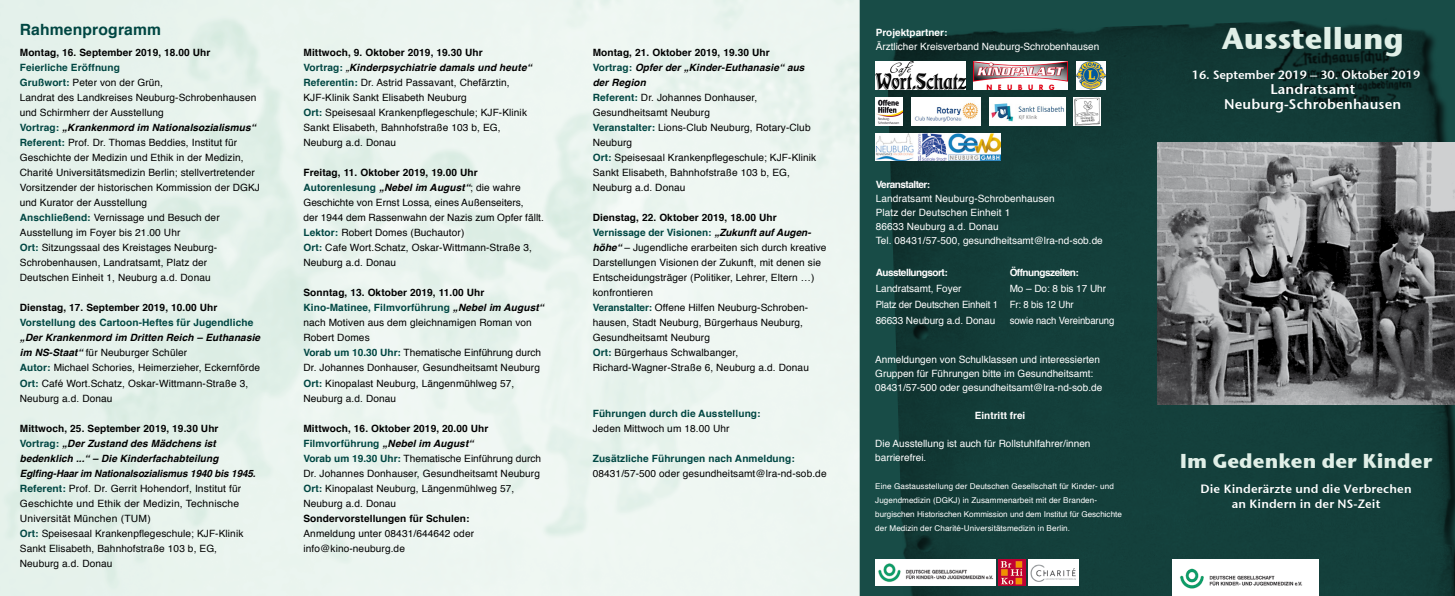
<style>
.page{position:relative;width:1455px;height:596px;background:#fff}
.page>*{position:absolute;margin:0;border:0;box-sizing:border-box;transform-origin:0 0}
.t1{font:30px "Stone Sans OSITCTT Bold";color:#e0efe7}
.t2{font:20px "Stone Sans OSITCTT Bold";color:#e0efe7}
.t3{font:700 15.5px "Helvetica";letter-spacing:.01em;color:#004642}
.t4{font:14px/15px "Stone Sans Sem ITCTT Semi";letter-spacing:.01em;color:#fff;text-align:center}
.t5{font:12px/15px "Stone Sans Sem ITCTT Semi";letter-spacing:.01em;color:#fff;text-align:center}
.t6{font:10px/15px "Helvetica";letter-spacing:.01em;color:#000}
.t7{font:10px/14px "Helvetica";color:#fff}
.t8{font:700 10px "Helvetica";letter-spacing:.01em;color:#004642}
.t9{font:700 10px "Helvetica";letter-spacing:.01em;color:#000}
.t10{font:700 10px "Helvetica";letter-spacing:-.05em;color:#fff}
.t11{font:700 10px "Helvetica";color:#fff}
.t12{font:8px/14px "Helvetica";letter-spacing:.01em;color:#fff}
.s1{font-weight:700;color:#004642}
.s2{font-weight:700;font-style:italic}
.s3{font-weight:700}
.s4{font-style:italic}
</style>
<div class="page">
<div style="left:859px;top:0;width:595px;height:595px;background:#184c47"></div>
<img style="left:886px;top:21px;width:568px;height:574px">
<img style="left:1157px;top:142px;width:297px;height:262px">
<img style="left:875px;top:559px;width:120px;height:26px">
<img style="left:998px;top:559px;width:27px;height:26px">
<div style="left:1027px;top:559px;width:51px;height:26px;background:#fff"></div>
<img style="left:1030px;top:564px;width:45px;height:16px">
<div style="left:1172px;top:559px;width:146px;height:36px;background:#fff"></div>
<img style="left:1180px;top:568px;width:122px;height:21px">
<img style="left:875px;top:62px;width:90px;height:27px">
<img style="left:973px;top:62px;width:94px;height:27px">
<img style="left:1075px;top:62px;width:29px;height:27px">
<img style="left:875px;top:97px;width:27px;height:28px">
<img style="left:911px;top:97px;width:69px;height:28px">
<img style="left:989px;top:97px;width:76px;height:28px">
<img style="left:1073px;top:97px;width:26px;height:28px">
<img style="left:875px;top:133px;width:125px;height:28px">
<h3 class="t3" style="left:20px;top:17px;width:143px">Rahmenprogramm</h3>
<p class="t9" style="left:20px;top:44px;width:192px">Montag, 16. September 2019, 18.00 Uhr</p>
<p class="t6" style="left:20px;top:60px;width:242px"><span class="s1">Feierliche Eröffnung<br>Grußwort:</span> Peter von der Grün,<br>Landrat des Landkreises Neuburg-Schrobenhausen und Schirmherr der Ausstellung<br><span class="s1">Vortrag:</span> <span class="s2">„Krankenmord im Nationalsozialismus“ </span><span class="s1">Referent:</span> Prof. Dr. Thomas Beddies, Institut für Geschichte der Medizin und Ethik in der Medizin, Charité Universitätsmedizin Berlin; stellvertretender Vorsitzender der historischen Kommission der DGKJ und Kurator der Ausstellung<br><span class="s1">Anschließend:</span> Vernissage und Besuch der Ausstellung im Foyer bis 21.00 Uhr<br><span class="s1">Ort:</span> Sitzungssaal des Kreistages Neuburg-Schrobenhausen, Landratsamt, Platz der<br>Deutschen Einheit 1, Neuburg a.d. Donau</p>
<p class="t9" style="left:20px;top:299px;width:199px">Dienstag, 17. September 2019, 10.00 Uhr</p>
<p class="t8" style="left:20px;top:314px;width:235px">Vorstellung des Cartoon-Heftes für Jugendliche</p>
<p class="t6" style="left:20px;top:330px;width:242px"><span class="s2">„Der Krankenmord im Dritten Reich – Euthanasie im NS-Staat“</span> für Neuburger Schüler<br><span class="s1">Autor:</span> Michael Schories, Heimerzieher, Eckernförde <span class="s1">Ort:</span> Café Wort.Schatz, Oskar-Wittmann-Straße 3, Neuburg a.d. Donau</p>
<p class="t6" style="left:20px;top:420px;width:237px"><span class="s3">Mittwoch, 25. September 2019, 19.30 Uhr </span><span class="s1">Vortrag:</span> <span class="s2">„Der Zustand des Mädchens ist bedenklich ...“ – Die Kinderfachabteilung Eglfing-Haar im Nationalsozialismus 1940 bis 1945.<br></span><span class="s1">Referent:</span> Prof. Dr. Gerrit Hohendorf, Institut für Geschichte und Ethik der Medizin, Technische Universität München (TUM)<br><span class="s1">Ort:</span> Speisesaal Krankenpflegeschule; KJF-Klinik Sankt Elisabeth, Bahnhofstraße 103 b, EG, Neuburg a.d. Donau</p>
<p class="t6" style="left:303px;top:45px;width:230px"><span class="s3">Mittwoch, 9. Oktober 2019, 19.30 Uhr<br></span><span class="s1">Vortrag:</span> <span class="s4">„</span><span class="s2">Kinderpsychiatrie damals und heute“ </span><span class="s1">Referentin:</span> Dr. Astrid Passavant, Chefärztin, KJF-Klinik Sankt Elisabeth Neuburg<br><span class="s1">Ort:</span> Speisesaal Krankenpflegeschule; KJF-Klinik Sankt Elisabeth, Bahnhofstraße 103 b, EG, Neuburg a.d. Donau</p>
<p class="t6" style="left:303px;top:165px;width:242px"><span class="s3">Freitag, 11. Oktober 2019, 19.00 Uhr </span><span class="s1">Autorenlesung</span> <span class="s2">„Nebel im August“</span>; die wahre Geschichte von Ernst Lossa, eines Außenseiters,<br>der 1944 dem Rassenwahn der Nazis zum Opfer fällt.<br><span class="s1">Lektor:</span> Robert Domes (Buchautor)<br><span class="s1">Ort:</span> Cafe Wort.Schatz, Oskar-Wittmann-Straße 3, Neuburg a.d. Donau</p>
<p class="t6" style="left:303px;top:285px;width:242px"><span class="s3">Sonntag, 13. Oktober 2019, 11.00 Uhr </span><span class="s1">Kino-Matinee, Filmvorführung</span> <span class="s2">„Nebel im August“ </span>nach Motiven aus dem gleichnamigen Roman von Robert Domes<br><span class="s1">Vorab um 10.30 Uhr:</span> Thematische Einführung durch Dr. Johannes Donhauser, Gesundheitsamt Neuburg <span class="s1">Ort:</span> Kinopalast Neuburg, Längenmühlweg 57, Neuburg a.d. Donau</p>
<p class="t6" style="left:303px;top:420px;width:239px"><span class="s3">Mittwoch, 16. Oktober 2019, 20.00 Uhr </span><span class="s1">Filmvorführung</span> <span class="s2">„Nebel im August“<br></span><span class="s1">Vorab um 19.30 Uhr:</span> Thematische Einführung durch Dr. Johannes Donhauser, Gesundheitsamt Neuburg <span class="s1">Ort:</span> Kinopalast Neuburg, Längenmühlweg 57, Neuburg a.d. Donau</p>
<p class="t9" style="left:303px;top:509px;width:167px">Sondervorstellungen für Schulen:</p>
<p class="t6" style="left:303px;top:525px;width:172px">Anmeldung unter 08431/644642 oder info@kino-neuburg.de</p>
<p class="t6" style="left:592px;top:45px;width:225px"><span class="s3">Montag, 21. Oktober 2019, 19.30 Uhr<br></span><span class="s1">Vortrag:</span> <span class="s2">Opfer der „Kinder-Euthanasie“ aus der Region<br></span><span class="s1">Referent:</span> Dr. Johannes Donhauser,<br>Gesundheitsamt Neuburg<br><span class="s1">Veranstalter:</span> Lions-Club Neuburg, Rotary-Club<br>Neuburg<br><span class="s1">Ort:</span> Speisesaal Krankenpflegeschule; KJF-Klinik<br>Sankt Elisabeth, Bahnhofstraße 103 b, EG,<br>Neuburg a.d. Donau</p>
<p class="t6" style="left:592px;top:210px;width:235px"><span class="s3">Dienstag, 22. Oktober 2019, 18.00 Uhr </span><span class="s1">Vernissage der Visionen:</span> <span class="s2">„Zukunft auf Augen&shy;höhe“</span> – Jugendliche erarbeiten sich durch kreative Darstellungen Visionen der Zukunft, mit denen sie Entscheidungsträger (Politiker, Lehrer, Eltern …) konfrontieren<br><span class="s1">Veranstalter:</span> Offene Hilfen Neuburg-Schroben&shy;hausen, Stadt Neuburg, Bürgerhaus Neuburg, Gesundheitsamt Neuburg<br><span class="s1">Ort:</span> Bürgerhaus Schwalbanger, Richard-Wagner-Straße 6, Neuburg a.d. Donau</p>
<p class="t8" style="left:592px;top:404px;width:169px">Führungen durch die Ausstellung:</p>
<p class="t6" style="left:592px;top:420px;width:138px">Jeden Mittwoch um 18.00 Uhr</p>
<p class="t8" style="left:592px;top:449px;width:203px">Zusätzliche Führungen nach Anmeldung:</p>
<p class="t6" style="left:592px;top:465px;width:235px">08431/57-500 oder gesundheitsamt@lra-nd-sob.de</p>
<p class="t11" style="left:875px;top:24px;width:73px">Projektpartner:</p>
<p class="t7" style="left:875px;top:40px;width:225px">Ärztlicher Kreisverband Neuburg-Schrobenhausen</p>
<p class="t10" style="left:875px;top:176px;width:56px">Veranstalter:</p>
<p class="t7" style="left:875px;top:192px;width:228px">Landratsamt Neuburg-Schrobenhausen<br>Platz der Deutschen Einheit 1<br>86633 Neuburg a.d. Donau<br>Tel. 08431/57-500, gesundheitsamt@lra-nd-sob.de</p>
<p class="t10" style="left:875px;top:264px;width:73px">Ausstellungsort:</p>
<p class="t7" style="left:875px;top:281px;width:124px;line-height:16px">Landratsamt, Foyer<br>Platz der Deutschen Einheit 1<br>86633 Neuburg a.d. Donau</p>
<p class="t10" style="left:1009px;top:264px;width:71px">Öffnungszeiten:</p>
<p class="t7" style="left:1009px;top:281px;width:106px;line-height:16px">Mo – Do: 8 bis 17 Uhr<br>Fr: 8 bis 12 Uhr<br>sowie nach Vereinbarung</p>
<p class="t7" style="left:875px;top:352px;width:228px">Anmeldungen von Schulklassen und interessierten<br>Gruppen für Führungen bitte im Gesundheitsamt:<br>08431/57-500 oder gesundheitsamt@lra-nd-sob.de</p>
<p class="t11" style="left:974px;top:407px;width:52px">Eintritt frei</p>
<p class="t7" style="left:875px;top:436px;width:217px">Die Ausstellung ist auch für Rollstuhlfahrer/innen barrierefrei.</p>
<p class="t12" style="left:875px;top:479px;width:248px">Eine Gastausstellung der Deutschen Gesellschaft für Kinder- und Jugendmedizin (DGKJ) in Zusammenarbeit mit der Branden&shy;burgischen Historischen Kommission und dem Institut für Geschichte der Medizin der Charité-Universitätsmedizin in Berlin.</p>
<h1 class="t1" style="left:1221px;top:19px;width:183px">Ausstellung</h1>
<p class="t5" style="left:1191px;top:66px;width:230px">16. September 2019 – 30. Oktober 2019</p>
<h3 class="t4" style="left:1223px;top:81px;width:179px">Landratsamt<br>Neuburg-Schrobenhausen</h3>
<h2 class="t2" style="left:1179px;top:448px;width:254px">Im Gedenken der Kinder</h2>
<p class="t5" style="left:1200px;top:480px;width:212px">Die Kinderärzte und die Verbrechen an Kindern in der NS-Zeit</p>
</div>
